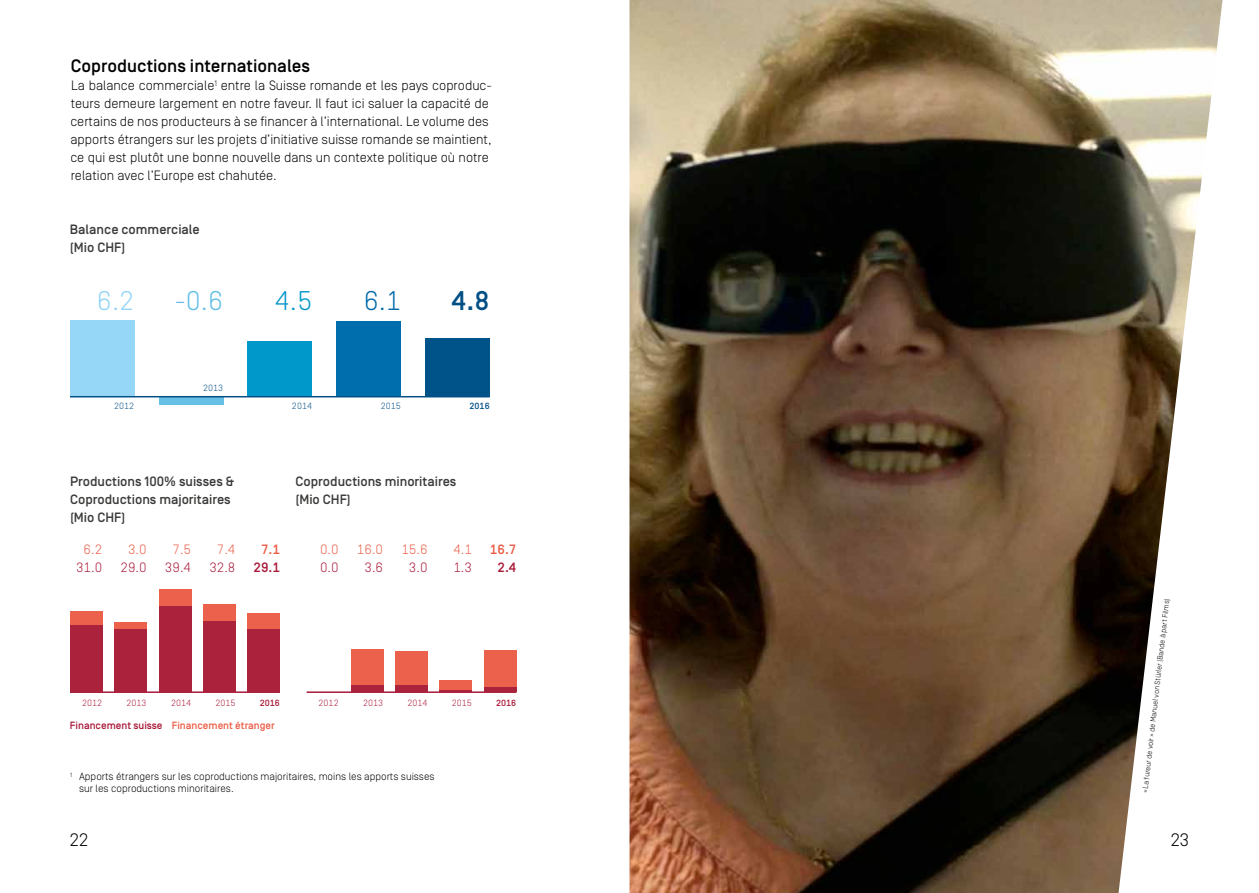
<style>
.page{position:relative;width:1259px;height:893px;background:#fff}
.page>*{position:absolute;margin:0;border:0;box-sizing:border-box;transform-origin:0 0}
.t1{font:300 27px "Simplon Norm";color:#60bee5}
.t2{font:300 27px "Simplon Norm";color:#92d5f6}
.t3{font:300 27px "Simplon Norm";color:#0095c9}
.t4{font:300 27px "Simplon Norm";color:#006aaa}
.t5{font:500 27px "Simplon Norm";color:#004f85}
.t6{font:500 18px "Simplon Norm";color:#000}
.t7{font:300 18px "Simplon Norm";color:#000}
.t8{font:300 13.5px/18px "Simplon Norm";color:#000}
.t9{font:500 13.5px/18px "Simplon Norm";color:#3a3a39}
.t10{font:300 13.5px "Simplon Norm";color:#a91939}
.t11{font:300 13.5px "Simplon Norm";color:#eb5c46}
.t12{font:500 13.5px "Simplon Norm";color:#a91939}
.t13{font:500 13.5px "Simplon Norm";color:#eb5c46}
.t14{font:300 10.5px/12px "Simplon Norm";color:#000}
.t15{font:500 10.5px "Simplon Norm";color:#eb5c46}
.t16{font:300 9px "Simplon Norm";color:#a91939}
.t17{font:300 9px "Simplon Norm";color:#004f85}
.t18{font:500 9px "Simplon Norm";color:#a91939}
.t19{font:500 9px "Simplon Norm";color:#004f85}
.t20{font:300 7.5px "Simplon Norm";color:#000}
.s1{color:#a91939}
</style>
<div class="page">
<img style="left:629px;top:0;width:593px;height:893px">
<div style="left:70px;top:320px;width:64px;height:77px;background:#96d6f7"></div>
<div style="left:159px;top:397px;width:64px;height:8px;background:#67c1e6"></div>
<div style="left:248px;top:341px;width:64px;height:56px;background:#0098cb"></div>
<div style="left:337px;top:321px;width:64px;height:76px;background:#006eac"></div>
<div style="left:425px;top:338px;width:65px;height:59px;background:#005388"></div>
<hr style="left:70px;top:396px;width:420px;height:1px;background:#004f85">
<hr style="left:70px;top:691px;width:210px;height:2px;background:#a91939">
<hr style="left:307px;top:691px;width:209px;height:2px;background:#a91939">
<div style="left:70px;top:625px;width:32px;height:67px;background:#ab223c"></div>
<div style="left:70px;top:611px;width:32px;height:14px;background:#ec614b"></div>
<div style="left:203px;top:620px;width:32px;height:72px;background:#ab223c"></div>
<div style="left:203px;top:605px;width:32px;height:16px;background:#ec614b"></div>
<hr style="left:440px;top:689px;width:32px;height:3px;background:#ab223c">
<div style="left:440px;top:680px;width:32px;height:9px;background:#ec614b"></div>
<div style="left:248px;top:629px;width:32px;height:63px;background:#ab223c"></div>
<div style="left:248px;top:613px;width:32px;height:16px;background:#ec614b"></div>
<div style="left:484px;top:686px;width:32px;height:6px;background:#ab223c"></div>
<div style="left:484px;top:650px;width:32px;height:37px;background:#ec614b"></div>
<div style="left:159px;top:606px;width:32px;height:86px;background:#ab223c"></div>
<div style="left:159px;top:590px;width:32px;height:16px;background:#ec614b"></div>
<div style="left:395px;top:685px;width:32px;height:7px;background:#ab223c"></div>
<div style="left:395px;top:651px;width:32px;height:34px;background:#ec614b"></div>
<div style="left:115px;top:629px;width:32px;height:63px;background:#ab223c"></div>
<div style="left:115px;top:623px;width:32px;height:6px;background:#ec614b"></div>
<div style="left:351px;top:684px;width:32px;height:8px;background:#ab223c"></div>
<div style="left:351px;top:649px;width:32px;height:35px;background:#ec614b"></div>
<h2 class="t6" style="left:71px;top:56px;width:241px">Coproductions internationales</h2>
<p class="t8" style="left:70px;top:77px;width:423px">La balance commerciale<sup>1</sup> entre la Suisse romande et les pays coproduc&shy;teurs demeure largement en notre faveur. Il faut ici saluer la capacité de certains de nos producteurs à se financer à l’international. Le volume des apports étrangers sur les projets d’initiative suisse romande se maintient, ce qui est plutôt une bonne nouvelle dans un contexte politique où notre relation avec l’Europe est chahutée.</p>
<p class="t9" style="left:70px;top:221px;width:131px">Balance commerciale (Mio CHF)</p>
<h1 class="t2" style="left:97px;top:286px;width:39px">6.2</h1>
<h1 class="t1" style="left:175px;top:286px;width:50px">-0.6</h1>
<h1 class="t3" style="left:275px;top:286px;width:39px">4.5</h1>
<h1 class="t4" style="left:364px;top:286px;width:39px">6.1</h1>
<h1 class="t5" style="left:451px;top:286px;width:40px">4.8</h1>
<p class="t17" style="left:114px;top:401px;width:22px">2012</p>
<p class="t17" style="left:203px;top:383px;width:22px">2013</p>
<p class="t17" style="left:292px;top:401px;width:22px">2014</p>
<p class="t17" style="left:381px;top:401px;width:22px">2015</p>
<p class="t19" style="left:469px;top:401px;width:22px">2016</p>
<p class="t9" style="left:70px;top:473px;width:165px">Productions 100% suisses &amp;<br>Coproductions majoritaires (Mio CHF)</p>
<p class="t9" style="left:295px;top:473px;width:162px">Coproductions minoritaires (Mio CHF)</p>
<p class="t11" style="left:84px;top:543px;width:20px">6.2</p>
<p class="t11" style="left:320px;top:543px;width:20px">0.0</p>
<p class="t10" style="left:76px;top:561px;width:28px">31.0</p>
<p class="t10" style="left:120px;top:561px;width:28px">29.0</p>
<p class="t10" style="left:165px;top:561px;width:28px">39.4</p>
<p class="t10" style="left:209px;top:561px;width:28px">32.8</p>
<p class="t12" style="left:253px;top:561px;width:28px">29.1</p>
<p class="t10" style="left:320px;top:561px;width:20px">0.0</p>
<p class="t10" style="left:364px;top:561px;width:20px">3.6</p>
<p class="t10" style="left:409px;top:561px;width:20px">3.0</p>
<p class="t10" style="left:453px;top:561px;width:20px">1.3</p>
<p class="t12" style="left:497px;top:561px;width:21px">2.4</p>
<p class="t11" style="left:128px;top:543px;width:20px">3.0</p>
<p class="t11" style="left:172px;top:543px;width:20px">7.5</p>
<p class="t11" style="left:217px;top:543px;width:20px">7.4</p>
<p class="t13" style="left:261px;top:543px;width:21px">7.1</p>
<p class="t11" style="left:357px;top:543px;width:28px">16.0</p>
<p class="t11" style="left:401px;top:543px;width:28px">15.6</p>
<p class="t11" style="left:453px;top:543px;width:20px">4.1</p>
<p class="t13" style="left:490px;top:543px;width:28px">16.7</p>
<p class="t16" style="left:82px;top:698px;width:22px">2012</p>
<p class="t16" style="left:127px;top:698px;width:22px">2013</p>
<p class="t16" style="left:171px;top:698px;width:22px">2014</p>
<p class="t16" style="left:215px;top:698px;width:22px">2015</p>
<p class="t18" style="left:260px;top:698px;width:22px">2016</p>
<p class="t16" style="left:319px;top:698px;width:22px">2012</p>
<p class="t16" style="left:363px;top:698px;width:22px">2013</p>
<p class="t16" style="left:407px;top:698px;width:22px">2014</p>
<p class="t16" style="left:452px;top:698px;width:22px">2015</p>
<p class="t18" style="left:496px;top:698px;width:22px">2016</p>
<p class="t15" style="left:70px;top:719px;width:206px"><span class="s1">Financement suisse</span> Financement étranger</p>
<p class="t14" style="left:79px;top:771px;width:357px;text-indent:-9px"><sup>1</sup> Apports étrangers sur les coproductions majoritaires, moins les apports suisses sur les coproductions minoritaires.</p>
<p class="t20" style="left:1141px;top:793px;width:197px;rotate:-84deg">« La fureur de voir » de Manuel von Stürler (Bande à part Films)</p>
<h2 class="t7" style="left:70px;top:830px;width:20px">22</h2>
<h2 class="t7" style="left:1170px;top:830px;width:20px">23</h2>
</div>
